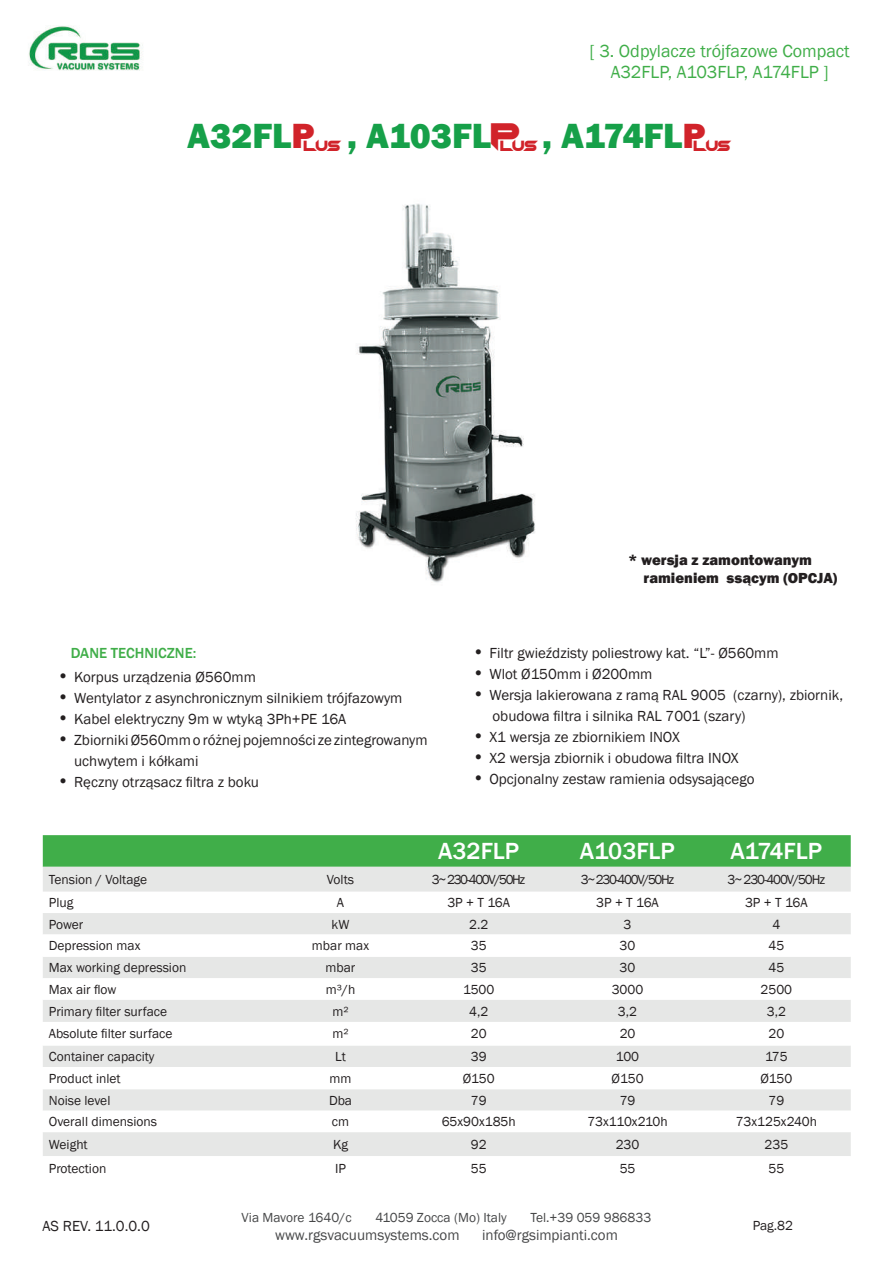
<style>
.page{position:relative;width:893px;height:1263px;background:#fff}
.page>*{position:absolute;margin:0;border:0;box-sizing:border-box;transform-origin:0 0}
.t1{font:800 36px "Franklin Gothic";color:#16a049}
.t2{font:500 24px "Franklin Gothic";color:#fff}
.t3{font:18px/21.8px "Franklin Gothic";color:#40ae49;text-align:center}
.t4{font:15px/21px "Franklin Gothic";color:#231f20}
.t5{font:15px "Franklin Gothic";color:#464748}
.t6{font:800 15px/18px "Franklin Gothic";color:#231f20}
.t7{font:500 15px "Franklin Gothic";color:#40ae49}
.t8{font:15px "Chopsic";letter-spacing:-.02em;color:#d1232a}
.t9{font:13.5px "Franklin Gothic";color:#231f20}
.t10{font:13.5px "Franklin Gothic";color:#464748}
.t11{font:13.5px "Franklin Gothic";letter-spacing:-.1em;color:#231f20}
.t12{font:13.5px "Franklin Gothic";letter-spacing:-.08em;color:#231f20}
.s1{font-family:"Chopsic";font-weight:400;color:#d1232a}
.s2{color:#d1232a}
.s3{font-size:18px}
</style>
<div class="page">
<img style="left:29px;top:26px;width:114px;height:44px">
<div style="left:43px;top:835px;width:808px;height:32px;background:#40ae49"></div>
<svg style="left:43px;top:867px;width:808px;height:67px;fill:#e6e7e6"></svg>
<svg style="left:43px;top:957px;width:808px;height:199px;fill:#e6e7e6"></svg>
<img style="left:356px;top:203px;width:179px;height:380px">
<p class="t3" style="left:590px;top:40px;width:262px">[ 3. Odpylacze trójfazowe Compact<br>A32FLP, A103FLP, A174FLP ]</p>
<h1 class="t1" style="left:347px;top:112px;width:175px">, A103FL<span class="s1">P</span></h1>
<h1 class="t1" style="left:187px;top:112px;width:129px">A32FL<span class="s2">P</span></h1>
<h1 class="t1" style="left:542px;top:112px;width:165px">, A174FL<span class="s2">P</span></h1>
<p class="t8" style="left:304px;top:139px;width:38px">LUS</p>
<p class="t8" style="left:500px;top:139px;width:38px">LUS</p>
<p class="t8" style="left:694px;top:139px;width:38px">LUS</p>
<p class="t6" style="left:644px;top:551px;width:195px;text-indent:-15px">* wersja z zamontowanym ramieniem ssącym (OPCJA)</p>
<p class="t7" style="left:71px;top:644px;width:127px">DANE TECHNICZNE:</p>
<p class="t4" style="left:57px;top:667px;width:200px"><span class="s3">•</span> Korpus urządzenia Ø560mm</p>
<p class="t4" style="left:57px;top:688px;width:347px"><span class="s3">•</span> Wentylator z asynchronicznym silnikiem trójfazowym</p>
<p class="t4" style="left:57px;top:709px;width:291px"><span class="s3">•</span> Kabel elektryczny 9m w wtyką 3Ph+PE 16A</p>
<p class="t4" style="left:74px;top:730px;width:355px;text-indent:-17px"><span class="s3">•</span> Zbiorniki Ø560mm o różnej pojemności ze zintegrowanym uchwytem i kółkami</p>
<p class="t4" style="left:57px;top:772px;width:203px"><span class="s3">•</span> Ręczny otrząsacz filtra z boku</p>
<p class="t4" style="left:472px;top:643px;width:308px"><span class="s3">•</span> Filtr gwieździsty poliestrowy kat. “L”- Ø560mm</p>
<p class="t4" style="left:472px;top:664px;width:181px"><span class="s3">•</span> Wlot Ø150mm i Ø200mm</p>
<p class="t4" style="left:492px;top:685px;width:352px;text-indent:-20px"><span class="s3">•</span> Wersja lakierowana z ramą RAL 9005 (czarny), zbiornik, obudowa filtra i silnika RAL 7001 (szary)</p>
<p class="t4" style="left:472px;top:727px;width:209px"><span class="s3">•</span> X1 wersja ze zbiornikiem INOX</p>
<p class="t4" style="left:472px;top:748px;width:268px"><span class="s3">•</span> X2 wersja zbiornik i obudowa filtra INOX</p>
<p class="t4" style="left:472px;top:769px;width:283px"><span class="s3">•</span> Opcjonalny zestaw ramienia odsysającego</p>
<h2 class="t2" style="left:438px;top:836px;width:83px">A32FLP</h2>
<h2 class="t2" style="left:580px;top:836px;width:96px">A103FLP</h2>
<h2 class="t2" style="left:730px;top:836px;width:93px">A174FLP</h2>
<p class="t9" style="left:49px;top:871px;width:100px">Tension / Voltage</p>
<p class="t9" style="left:327px;top:871px;width:29px">Volts</p>
<p class="t11" style="left:432px;top:871px;width:95px">3~ 230-400V/50Hz</p>
<p class="t11" style="left:581px;top:871px;width:95px">3~ 230-400V/50Hz</p>
<p class="t12" style="left:728px;top:871px;width:99px">3~ 230-400V/50Hz</p>
<p class="t9" style="left:49px;top:894px;width:26px">Plug</p>
<p class="t9" style="left:337px;top:894px;width:9px">A</p>
<p class="t9" style="left:447px;top:894px;width:64px">3P + T 16A</p>
<p class="t9" style="left:596px;top:894px;width:64px">3P + T 16A</p>
<p class="t9" style="left:745px;top:894px;width:64px">3P + T 16A</p>
<p class="t9" style="left:49px;top:916px;width:36px">Power</p>
<p class="t9" style="left:332px;top:916px;width:19px">kW</p>
<p class="t9" style="left:469px;top:916px;width:21px">2.2</p>
<p class="t9" style="left:624px;top:916px;width:9px">3</p>
<p class="t9" style="left:772px;top:916px;width:9px">4</p>
<p class="t9" style="left:49px;top:937px;width:93px">Depression max</p>
<p class="t9" style="left:312px;top:937px;width:59px">mbar max</p>
<p class="t9" style="left:471px;top:937px;width:17px">35</p>
<p class="t9" style="left:620px;top:937px;width:17px">30</p>
<p class="t9" style="left:768px;top:937px;width:17px">45</p>
<p class="t9" style="left:49px;top:959px;width:139px">Max working depression</p>
<p class="t9" style="left:326px;top:959px;width:31px">mbar</p>
<p class="t9" style="left:471px;top:959px;width:17px">35</p>
<p class="t9" style="left:620px;top:959px;width:17px">30</p>
<p class="t9" style="left:768px;top:959px;width:17px">45</p>
<p class="t9" style="left:49px;top:981px;width:69px">Max air flow</p>
<p class="t9" style="left:326px;top:981px;width:31px">m³/h</p>
<p class="t9" style="left:463px;top:981px;width:33px">1500</p>
<p class="t9" style="left:612px;top:981px;width:33px">3000</p>
<p class="t9" style="left:761px;top:981px;width:33px">2500</p>
<p class="t9" style="left:49px;top:1003px;width:120px">Primary filter surface</p>
<p class="t9" style="left:332px;top:1003px;width:18px">m²</p>
<p class="t9" style="left:469px;top:1003px;width:21px">4,2</p>
<p class="t9" style="left:618px;top:1003px;width:21px">3,2</p>
<p class="t9" style="left:767px;top:1003px;width:21px">3,2</p>
<p class="t9" style="left:49px;top:1025px;width:125px">Absolute filter surface</p>
<p class="t9" style="left:332px;top:1025px;width:18px">m²</p>
<p class="t9" style="left:471px;top:1025px;width:17px">20</p>
<p class="t9" style="left:620px;top:1025px;width:17px">20</p>
<p class="t9" style="left:768px;top:1025px;width:17px">20</p>
<p class="t9" style="left:49px;top:1048px;width:107px">Container capacity</p>
<p class="t9" style="left:335px;top:1048px;width:12px">Lt</p>
<p class="t9" style="left:471px;top:1048px;width:17px">39</p>
<p class="t9" style="left:616px;top:1048px;width:25px">100</p>
<p class="t9" style="left:765px;top:1048px;width:24px">175</p>
<p class="t9" style="left:49px;top:1070px;width:73px">Product inlet</p>
<p class="t9" style="left:330px;top:1070px;width:23px">mm</p>
<p class="t9" style="left:463px;top:1070px;width:34px">Ø150</p>
<p class="t9" style="left:611px;top:1070px;width:34px">Ø150</p>
<p class="t9" style="left:760px;top:1070px;width:34px">Ø150</p>
<p class="t9" style="left:49px;top:1092px;width:63px">Noise level</p>
<p class="t9" style="left:329px;top:1092px;width:25px">Dba</p>
<p class="t9" style="left:471px;top:1092px;width:17px">79</p>
<p class="t9" style="left:620px;top:1092px;width:17px">79</p>
<p class="t9" style="left:768px;top:1092px;width:17px">79</p>
<p class="t9" style="left:49px;top:1113px;width:110px">Overall dimensions</p>
<p class="t9" style="left:332px;top:1113px;width:19px">cm</p>
<p class="t9" style="left:442px;top:1113px;width:76px">65x90x185h</p>
<p class="t9" style="left:587px;top:1113px;width:82px">73x110x210h</p>
<p class="t9" style="left:736px;top:1113px;width:83px">73x125x240h</p>
<p class="t9" style="left:49px;top:1136px;width:40px">Weight</p>
<p class="t9" style="left:333px;top:1136px;width:17px">Kg</p>
<p class="t9" style="left:471px;top:1136px;width:17px">92</p>
<p class="t9" style="left:616px;top:1136px;width:25px">230</p>
<p class="t9" style="left:764px;top:1136px;width:25px">235</p>
<p class="t9" style="left:49px;top:1160px;width:59px">Protection</p>
<p class="t9" style="left:335px;top:1160px;width:12px">IP</p>
<p class="t9" style="left:471px;top:1160px;width:17px">55</p>
<p class="t9" style="left:620px;top:1160px;width:17px">55</p>
<p class="t9" style="left:768px;top:1160px;width:17px">55</p>
<p class="t10" style="left:242px;top:1209px;width:112px">Via Mavore 1640/c</p>
<p class="t10" style="left:375px;top:1209px;width:133px">41059 Zocca (Mo) Italy</p>
<p class="t10" style="left:530px;top:1209px;width:122px">Tel.+39 059 986833</p>
<p class="t5" style="left:275px;top:1226px;width:186px">www.rgsvacuumsystems.com</p>
<p class="t5" style="left:482px;top:1226px;width:137px">info@rgsimpianti.com</p>
<p class="t4" style="left:43px;top:1216px;width:109px">AS REV. 11.0.0.0</p>
<p class="t9" style="left:753px;top:1217px;width:42px">Pag.82</p>
</div>
